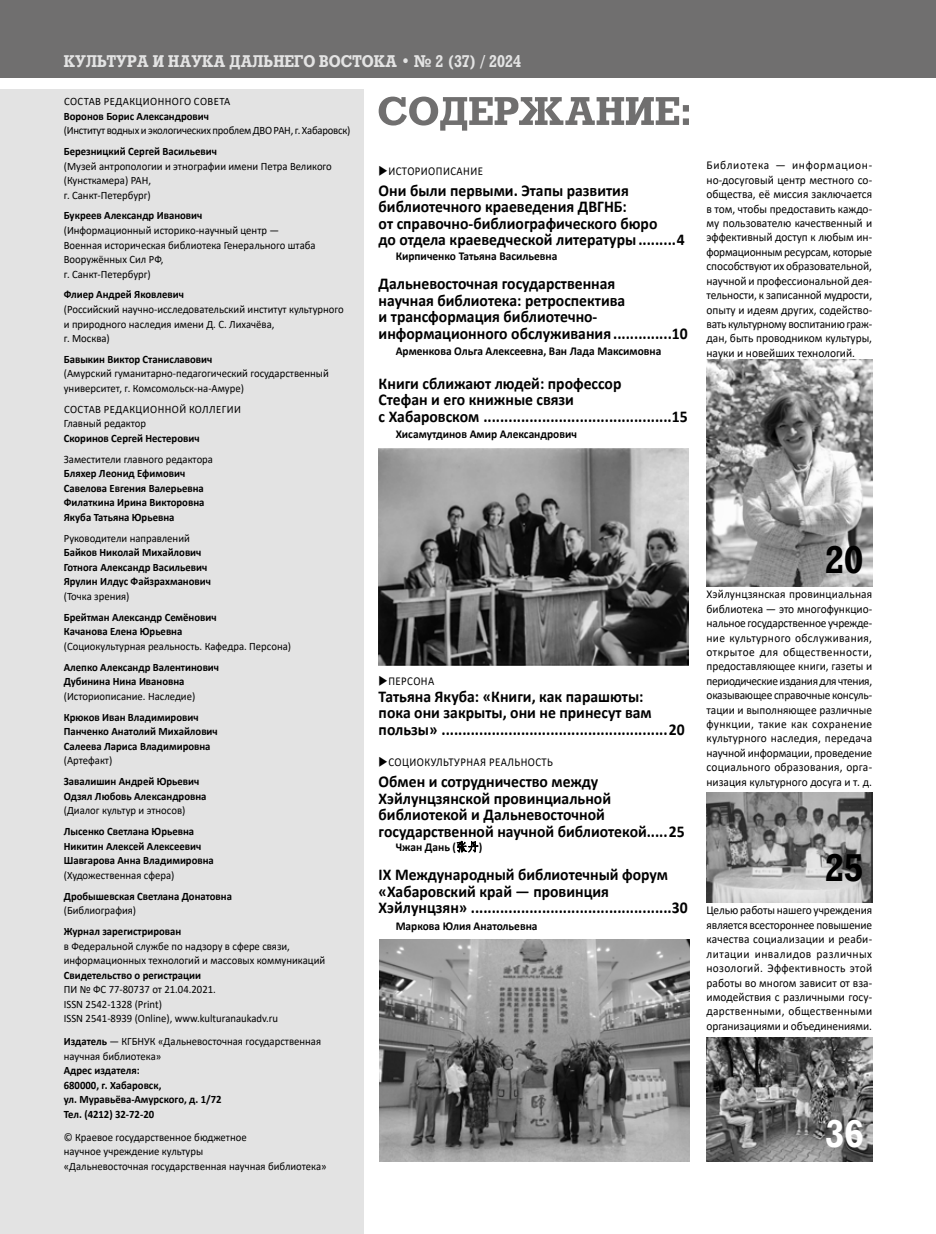
<style>
.page{position:relative;width:936px;height:1234px;background:#fff}
.page>*{position:absolute;margin:0;border:0;box-sizing:border-box;transform-origin:0 0}
.t1{font:700 37.5px "Rodeo C";color:#000;scale:.95 1}
.t2{font:700 37.5px "Rodeo C";color:#fff;scale:.95 1}
.t3{font:700 16.5px/16.5px "Calibri";color:#000;scale:.95 1}
.t4{font:700 16.5px "Rodeo C";color:#e3e3e3;scale:.9 1}
.t5{font:12px/14.4px "Calibri";color:#000;text-align:justify;scale:.95 1}
.t6{font:700 12px "Calibri";color:#000;scale:.95 1}
.t7{font:12px "Calibri";letter-spacing:.04em;color:#000;scale:.9 1}
.t8{font:11.25px/14.5px "Calibri";color:#000;scale:.95 1}
.t9{font:700 11.25px/14.5px "Calibri";color:#000;scale:.95 1}
.t10{font:11.25px/14.5px "Calibri";letter-spacing:.04em;color:#000;scale:.95 1}
.t11{font:11.25px "Calibri";letter-spacing:-.02em;color:#000;scale:.95 1}
.s1{font-weight:700}
.s2{font-family:"Fang Song";font-weight:400}
</style>
<div class="page">
<img style="left:706px;top:359px;width:166px;height:227px">
<div style="left:0;top:0;width:935px;height:78px;background:#706f6f"></div>
<svg style="left:378px;top:97px;width:311px;height:34px"></svg>
<div style="left:0;top:89px;width:363px;height:1144px;background:#e3e3e3"></div>
<img style="left:379px;top:939px;width:311px;height:222px">
<img style="left:378px;top:449px;width:311px;height:216px">
<img style="left:706px;top:792px;width:166px;height:109px">
<img style="left:706px;top:1037px;width:166px;height:124px">
<h2 class="t4" style="left:64px;top:51px;width:509px">КУЛЬТУРА И НАУКА ДАЛЬНЕГО ВОСТОКА • № 2 (37) / 2024</h2>
<p class="t10" style="left:64px;top:94px;width:177px">СОСТАВ РЕДАКЦИОННОГО СОВЕТА</p>
<p class="t9" style="left:64px;top:108px;width:154px">Воронов Борис Александрович</p>
<p class="t11" style="left:64px;top:122px;width:303px">(Институт водных и экологических проблем ДВО РАН, г. Хабаровск)</p>
<p class="t9" style="left:64px;top:144px;width:163px">Березницкий Сергей Васильевич</p>
<p class="t8" style="left:64px;top:158px;width:283px">(Музей антропологии и этнографии имени Петра Великого (Кунсткамера) РАН,<br>г. Санкт-Петербург)</p>
<p class="t9" style="left:64px;top:208px;width:147px">Букреев Александр Иванович</p>
<p class="t8" style="left:64px;top:223px;width:267px">(Информационный историко-научный центр — Военная историческая библиотека Генерального штаба Вооружённых Сил РФ,<br>г. Санкт-Петербург)</p>
<p class="t9" style="left:64px;top:287px;width:128px">Флиер Андрей Яковлевич</p>
<p class="t8" style="left:64px;top:301px;width:296px">(Российский научно-исследовательский институт культурного и природного наследия имени Д. С. Лихачёва,<br>г. Москва)</p>
<p class="t9" style="left:64px;top:352px;width:158px">Бавыкин Виктор Станиславович</p>
<p class="t8" style="left:64px;top:366px;width:280px">(Амурский гуманитарно-педагогический государственный университет, г. Комсомольск-на-Амуре)</p>
<p class="t10" style="left:64px;top:401px;width:188px">СОСТАВ РЕДАКЦИОННОЙ КОЛЛЕГИИ<br>Главный редактор</p>
<p class="t9" style="left:64px;top:430px;width:144px">Скоринов Сергей Нестерович</p>
<p class="t8" style="left:64px;top:451px;width:158px">Заместители главного редактора</p>
<p class="t9" style="left:64px;top:466px;width:149px">Бляхер Леонид Ефимович<br>Савелова Евгения Валерьевна<br>Филаткина Ирина Викторовна<br>Якуба Татьяна Юрьевна</p>
<p class="t8" style="left:64px;top:530px;width:134px">Руководители направлений</p>
<p class="t9" style="left:64px;top:545px;width:156px">Байков Николай Михайлович<br>Готнога Александр Васильевич<br>Ярулин Илдус Файзрахманович</p>
<p class="t8" style="left:64px;top:588px;width:71px">(Точка зрения)</p>
<p class="t9" style="left:64px;top:609px;width:162px">Брейтман Александр Семёнович<br>Качанова Елена Юрьевна</p>
<p class="t8" style="left:64px;top:638px;width:241px">(Социокультурная реальность. Кафедра. Персона)</p>
<p class="t9" style="left:64px;top:659px;width:165px">Алепко Александр Валентинович<br>Дубинина Нина Ивановна</p>
<p class="t8" style="left:64px;top:688px;width:140px">(Историописание. Наследие)</p>
<p class="t9" style="left:64px;top:709px;width:164px">Крюков Иван Владимирович<br>Панченко Анатолий Михайлович<br>Салеева Лариса Владимировна</p>
<p class="t8" style="left:64px;top:752px;width:53px">(Артефакт)</p>
<p class="t9" style="left:64px;top:773px;width:152px">Завалишин Андрей Юрьевич<br>Одзял Любовь Александровна</p>
<p class="t8" style="left:64px;top:802px;width:129px">(Диалог культур и этносов)</p>
<p class="t9" style="left:64px;top:823px;width:159px">Лысенко Светлана Юрьевна<br>Никитин Алексей Алексеевич<br>Шавгарова Анна Владимировна</p>
<p class="t8" style="left:64px;top:867px;width:118px">(Художественная сфера)</p>
<p class="t9" style="left:64px;top:888px;width:178px">Дробышевская Светлана Донатовна</p>
<p class="t8" style="left:64px;top:902px;width:78px">(Библиография)</p>
<p class="t9" style="left:64px;top:923px;width:125px">Журнал зарегистрирован</p>
<p class="t8" style="left:64px;top:938px;width:277px">в Федеральной службе по надзору в сфере связи, информационных технологий и массовых коммуникаций</p>
<p class="t9" style="left:64px;top:967px;width:146px">Свидетельство о регистрации</p>
<p class="t8" style="left:64px;top:981px;width:227px">ПИ № ФС 77-80737 от 21.04.2021.<br>ISSN 2542-1328 (Print)<br>ISSN 2541-8939 (Online), www.kulturanaukadv.ru</p>
<p class="t8" style="left:64px;top:1033px;width:272px"><span class="s1">Издатель</span> — КГБНУК «Дальневосточная государственная научная библиотека»</p>
<p class="t9" style="left:64px;top:1062px;width:168px">Адрес издателя:<br>680000, г. Хабаровск,<br>ул. Муравьёва-Амурского, д. 1/72<br>Тел. (4212) 32-72-20</p>
<p class="t8" style="left:64px;top:1129px;width:278px">© Краевое государственное бюджетное<br>научное учреждение культуры<br>«Дальневосточная государственная научная библиотека»</p>
<p class="t7" style="left:378px;top:163px;width:117px">◆ИСТОРИОПИСАНИЕ</p>
<h2 class="t3" style="left:378px;top:182px;width:324px">Они были первыми. Этапы развития библиотечного краеведения ДВГНБ:<br>от справочно-библиографического бюро<br>до отдела краеведческой литературы.........4</h2>
<p class="t6" style="left:395px;top:247px;width:172px">Кирпиченко Татьяна Васильевна</p>
<h2 class="t3" style="left:378px;top:275px;width:327px">Дальневосточная государственная<br>научная библиотека: ретроспектива<br>и трансформация библиотечно&shy;информационного обслуживания ..............10</h2>
<p class="t6" style="left:395px;top:342px;width:281px">Арменкова Ольга Алексеевна, Ван Лада Максимовна</p>
<h2 class="t3" style="left:378px;top:374px;width:327px">Книги сближают людей: профессор<br>Стефан и его книжные связи<br>с Хабаровском .............................................15</h2>
<p class="t6" style="left:395px;top:425px;width:192px">Хисамутдинов Амир Александрович</p>
<p class="t7" style="left:378px;top:673px;width:63px">◆ПЕРСОНА</p>
<h2 class="t3" style="left:378px;top:687px;width:324px">Татьяна Якуба: «Книги, как парашюты:<br>пока они закрыты, они не принесут вам пользы» ......................................................20</h2>
<p class="t7" style="left:378px;top:753px;width:195px">◆СОЦИОКУЛЬТУРНАЯ РЕАЛЬНОСТЬ</p>
<h2 class="t3" style="left:378px;top:773px;width:324px">Обмен и сотрудничество между Хэйлунцзянской провинциальной библиотекой и Дальневосточной государственной научной библиотекой.....25</h2>
<p class="t6" style="left:395px;top:838px;width:93px">Чжан Дань (<span class="s2">张丹</span>)</p>
<h2 class="t3" style="left:378px;top:866px;width:327px">IX Международный библиотечный форум «Хабаровский край — провинция<br>Хэйлунцзян» ................................................30</h2>
<p class="t6" style="left:395px;top:917px;width:151px">Маркова Юлия Анатольевна</p>
<p class="t5" style="left:706px;top:158px;width:176px">Библиотека — информацион&shy;но-досуговый центр местного со&shy;общества, её миссия заключается в том, чтобы предоставить каждо&shy;му пользователю качественный и эффективный доступ к любым ин&shy;формационным ресурсам, которые способствуют их образовательной, научной и профессиональной дея&shy;тельности, к записанной мудрости, опыту и идеям других, содейство&shy;вать культурному воспитанию граж&shy;дан, быть проводником культуры, науки и новейших технологий.</p>
<h1 class="t1" style="left:825px;top:537px;width:42px">20</h1>
<p class="t5" style="left:706px;top:586px;width:176px">Хэйлунцзянская провинциальная библиотека — это многофункцио&shy;нальное государственное учрежде&shy;ние культурного обслуживания, открытое для общественности, предоставляющее книги, газеты и периодические издания для чтения, оказывающее справочные консуль&shy;тации и выполняющее различные функции, такие как сохранение культурного наследия, передача научной информации, проведение социального образования, орга&shy;низация культурного досуга и т. д.</p>
<h1 class="t1" style="left:825px;top:844px;width:42px">25</h1>
<p class="t5" style="left:706px;top:902px;width:176px">Целью работы нашего учреждения является всестороннее повышение качества социализации и реаби&shy;литации инвалидов различных нозологий. Эффективность этой работы во многом зависит от вза&shy;имодействия с различными госу&shy;дарственными, общественными организациями и объединениями.</p>
<h1 class="t2" style="left:825px;top:1110px;width:42px">36</h1>
</div>
